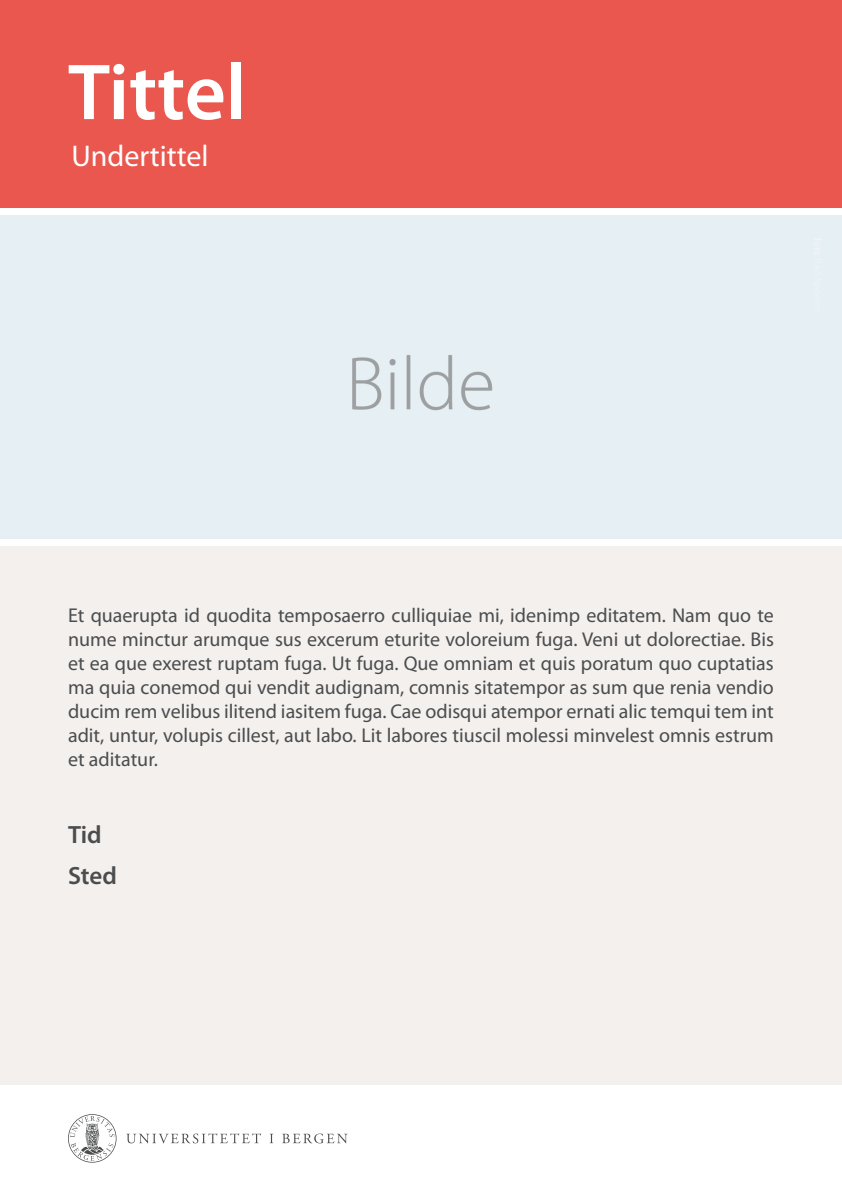
<style>
.page{position:relative;width:842px;height:1191px;background:#fff}
.page>*{position:absolute;margin:0;border:0;box-sizing:border-box;transform-origin:0 0}
.Tittel{font:600 80px "Myriad Pro";color:#fff}
.Undertittel{font:30px "Myriad Pro";color:#fff}
.Tid_Sted{font:600 25px "Myriad Pro";letter-spacing:-.005em;color:#4b4c4d}
.Brødtekst_2{font:20px/24px "Myriad Pro";color:#4b4c4d;text-align:justify}
</style>
<div class="page">
<div style="left:0;top:546px;width:842px;height:538px;background:#f3f0ee"></div>
<div style="left:0;top:0;width:842px;height:207px;background:#e9574e"></div>
<svg style="left:68px;top:1114px;width:49px;height:48px"></svg>
<svg style="left:126px;top:1133px;width:221px;height:10px"></svg>
<div style="left:0;top:215px;width:842px;height:324px;background:#e6eff4"></div>
<p class="Tittel" style="left:68px;top:41px;width:180px">Tittel</p>
<p class="Undertittel" style="left:71px;top:138px;width:139px">Undertittel</p>
<p class="Brødtekst_2" style="left:68px;top:603px;width:707px">Et quaerupta id quodita temposaerro culliquiae mi, idenimp editatem. Nam quo te nume minctur arumque sus excerum eturite voloreium fuga. Veni ut dolorectiae. Bis et ea que exerest ruptam fuga. Ut fuga. Que omniam et quis poratum quo cuptatias ma quia conemod qui vendit audignam, comnis sitatempor as sum que renia vendio ducim rem velibus ilitend iasitem fuga. Cae odisqui atempor ernati alic temqui tem int adit, untur, volupis cillest, aut labo. Lit labores tiuscil molessi minvelest omnis estrum et aditatur.</p>
<p class="Tid_Sted" style="left:68px;top:818px;width:35px">Tid</p>
<p class="Tid_Sted" style="left:68px;top:859px;width:50px">Sted</p>
</div>
